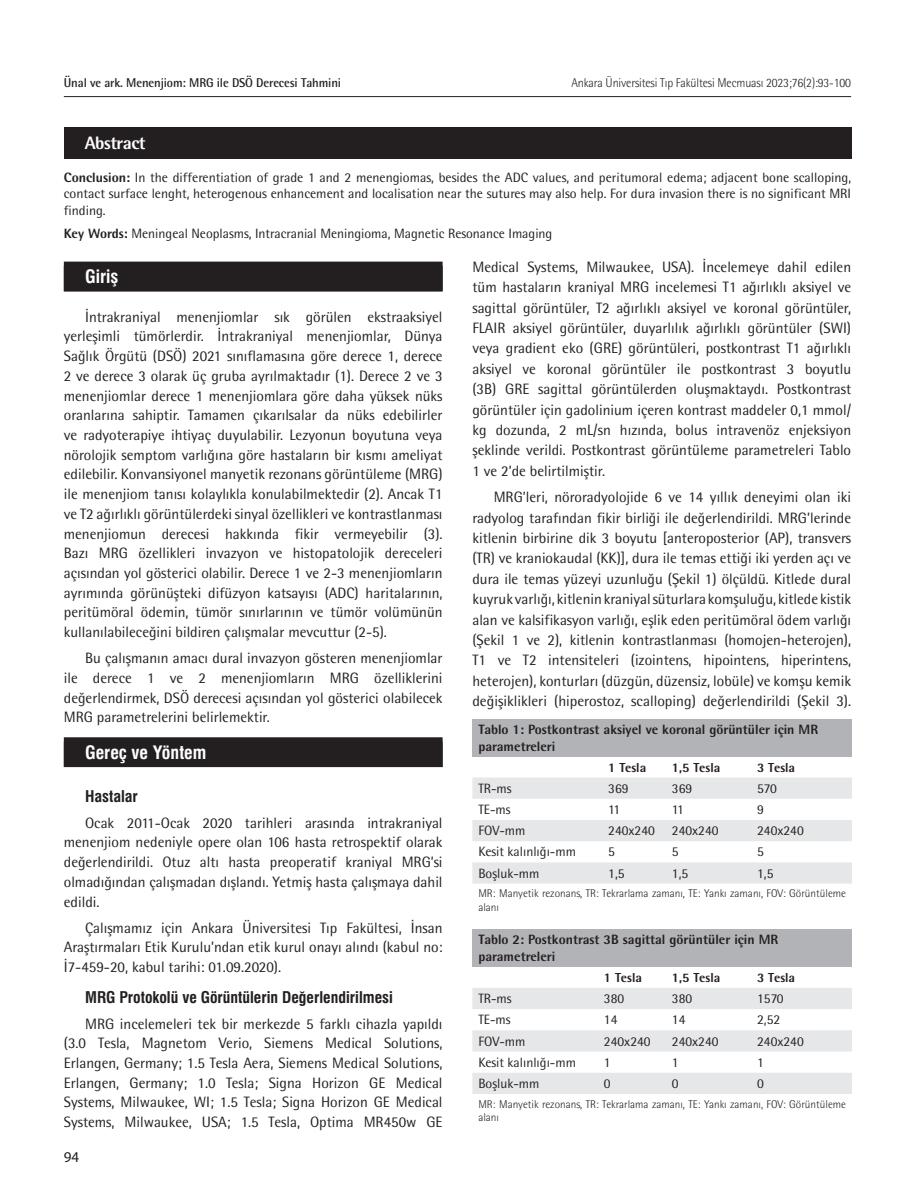
<style>
.page{position:relative;width:915px;height:1191px;background:#fff}
.page>*{position:absolute;margin:0;border:0;box-sizing:border-box;transform-origin:0 0}
.ANA_BASLIK{font:18px "Swiss Condensed Bold Tr";color:#fff}
.t1{font:800 18px "Rotis Semi Sans Std";letter-spacing:-.025em;color:#fff}
.ARA_BASLIK{font:15.75px "Swiss Condensed Bold Tr";color:#231f20}
.YAZI{font:15px/19.6px "Rotis Semi Sans Std";color:#231f20;text-align:justify}
.t2{font:15px "Myriad Pro";color:#231f20}
.OZET{font:13.5px/16.5px "Rotis Semi Sans Std";color:#231f20;text-align:justify}
.TABLO-YAZI{font:13.5px "Rotis Semi Sans Std";color:#231f20}
.TABLO-BASI{font:800 13.5px/16.5px "Rotis Semi Sans Std";color:#231f20}
.TABLO-ARA{font:800 13.05px "Rotis Semi Sans Std";color:#231f20}
.t3{font:300 12.75px "Rotis Semi Sans Std";letter-spacing:-.01em;color:#231f20;scale:.95 1}
.t4{font:700 12.75px "Rotis Semi Sans Std";letter-spacing:-.01em;color:#231f20}
.TABLO-ALTI{font:300 11.25px/13.5px "Rotis Semi Sans Std";color:#231f20}
.s1{font-weight:800}
</style>
<div class="page">
<hr style="left:64px;top:96px;width:786px;height:1px;background:#231f20">
<div style="left:64px;top:261px;width:378px;height:30px;background:#231f20"></div>
<div style="left:64px;top:737px;width:378px;height:30px;background:#231f20"></div>
<div style="left:64px;top:128px;width:786px;height:31px;background:#231f20"></div>
<div style="left:472px;top:719px;width:379px;height:37px;background:#b2b3b7"></div>
<svg style="left:472px;top:777px;width:379px;height:106px"></svg>
<div style="left:472px;top:929px;width:379px;height:38px;background:#b2b3b7"></div>
<svg style="left:472px;top:988px;width:379px;height:106px"></svg>
<p class="t4" style="left:64px;top:75px;width:279px">Ünal ve ark. Menenjiom: MRG ile DSÖ Derecesi Tahmini</p>
<p class="t3" style="left:571px;top:75px;width:296px">Ankara Üniversitesi Tıp Fakültesi Mecmuası 2023;76(2):93-100</p>
<p class="t1" style="left:85px;top:132px;width:62px">Abstract</p>
<p class="OZET" style="left:64px;top:169px;width:788px"><span class="s1">Conclusion:</span> In the differentiation of grade 1 and 2 menengiomas, besides the ADC values, and peritumoral edema; adjacent bone scalloping, contact surface lenght, heterogenous enhancement and localisation near the sutures may also help. For dura invasion there is no significant MRI finding.</p>
<p class="OZET" style="left:64px;top:225px;width:490px"><span class="s1">Key Words:</span> Meningeal Neoplasms, Intracranial Meningioma, Magnetic Resonance Imaging</p>
<p class="ANA_BASLIK" style="left:85px;top:266px;width:35px">Giriş</p>
<p class="YAZI" style="left:64px;top:307px;width:380px;text-indent:21px">İntrakraniyal menenjiomlar sık görülen ekstraaksiyel yerleşimli tümörlerdir. İntrakraniyal menenjiomlar, Dünya Sağlık Örgütü (DSÖ) 2021 sınıflamasına göre derece 1, derece 2 ve derece 3 olarak üç gruba ayrılmaktadır (1). Derece 2 ve 3 menenjiomlar derece 1 menenjiomlara göre daha yüksek nüks oranlarına sahiptir. Tamamen çıkarılsalar da nüks edebilirler ve radyoterapiye ihtiyaç duyulabilir. Lezyonun boyutuna veya nörolojik semptom varlığına göre hastaların bir kısmı ameliyat edilebilir. Konvansiyonel manyetik rezonans görüntüleme (MRG) ile menenjiom tanısı kolaylıkla konulabilmektedir (2). Ancak T1 ve T2 ağırlıklı görüntülerdeki sinyal özellikleri ve kontrastlanması menenjiomun derecesi hakkında fikir vermeyebilir (3).<br>Bazı MRG özellikleri invazyon ve histopatolojik dereceleri açısından yol gösterici olabilir. Derece 1 ve 2-3 menenjiomların ayrımında görünüşteki difüzyon katsayısı (ADC) haritalarının, peritümöral ödemin, tümör sınırlarının ve tümör volümünün kullanılabileceğini bildiren çalışmalar mevcuttur (2-5).</p>
<p class="YAZI" style="left:64px;top:648px;width:380px;text-indent:21px">Bu çalışmanın amacı dural invazyon gösteren menenjiomlar ile derece 1 ve 2 menenjiomların MRG özelliklerini değerlendirmek, DSÖ derecesi açısından yol gösterici olabilecek MRG parametrelerini belirlemektir.</p>
<p class="ANA_BASLIK" style="left:85px;top:741px;width:123px">Gereç ve Yöntem</p>
<p class="ARA_BASLIK" style="left:85px;top:786px;width:54px">Hastalar</p>
<p class="YAZI" style="left:64px;top:812px;width:380px;text-indent:21px">Ocak 2011-Ocak 2020 tarihleri arasında intrakraniyal menenjiom nedeniyle opere olan 106 hasta retrospektif olarak değerlendirildi. Otuz altı hasta preoperatif kraniyal MRG’si olmadığından çalışmadan dışlandı. Yetmiş hasta çalışmaya dahil edildi.</p>
<p class="YAZI" style="left:64px;top:917px;width:380px;text-indent:21px">Çalışmamız için Ankara Üniversitesi Tıp Fakültesi, İnsan Araştırmaları Etik Kurulu’ndan etik kurul onayı alındı (kabul no:<br>İ7-459-20, kabul tarihi: 01.09.2020).</p>
<p class="ARA_BASLIK" style="left:85px;top:987px;width:309px">MRG Protokolü ve Görüntülerin Değerlendirilmesi</p>
<p class="YAZI" style="left:64px;top:1013px;width:380px;text-indent:21px">MRG incelemeleri tek bir merkezde 5 farklı cihazla yapıldı (3.0 Tesla, Magnetom Verio, Siemens Medical Solutions, Erlangen, Germany; 1.5 Tesla Aera, Siemens Medical Solutions, Erlangen, Germany; 1.0 Tesla; Signa Horizon GE Medical Systems, Milwaukee, WI; 1.5 Tesla; Signa Horizon GE Medical Systems, Milwaukee, USA; 1.5 Tesla, Optima MR450w GE</p>
<p class="t2" style="left:64px;top:1147px;width:17px">94</p>
<p class="YAZI" style="left:472px;top:256px;width:380px;line-height:20.4px">Medical Systems, Milwaukee, USA). İncelemeye dahil edilen tüm hastaların kraniyal MRG incelemesi T1 ağırlıklı aksiyel ve sagittal görüntüler, T2 ağırlıklı aksiyel ve koronal görüntüler, FLAIR aksiyel görüntüler, duyarlılık ağırlıklı görüntüler (SWI) veya gradient eko (GRE) görüntüleri, postkontrast T1 ağırlıklı aksiyel ve koronal görüntüler ile postkontrast 3 boyutlu (3B) GRE sagittal görüntülerden oluşmaktaydı. Postkontrast görüntüler için gadolinium içeren kontrast maddeler 0,1 mmol/ kg dozunda, 2 mL/sn hızında, bolus intravenöz enjeksiyon şeklinde verildi. Postkontrast görüntüleme parametreleri Tablo 1 ve 2’de belirtilmiştir.</p>
<p class="YAZI" style="left:472px;top:487px;width:380px;line-height:20.4px;text-indent:21px">MRG’leri, nöroradyolojide 6 ve 14 yıllık deneyimi olan iki radyolog tarafından fikir birliği ile değerlendirildi. MRG’lerinde kitlenin birbirine dik 3 boyutu [anteroposterior (AP), transvers (TR) ve kraniokaudal (KK)], dura ile temas ettiği iki yerden açı ve dura ile temas yüzeyi uzunluğu (Şekil 1) ölçüldü. Kitlede dural kuyruk varlığı, kitlenin kraniyal süturlara komşuluğu, kitlede kistik alan ve kalsifikasyon varlığı, eşlik eden peritümöral ödem varlığı (Şekil 1 ve 2), kitlenin kontrastlanması (homojen-heterojen), T1 ve T2 intensiteleri (izointens, hipointens, hiperintens, heterojen), konturları (düzgün, düzensiz, lobüle) ve komşu kemik değişiklikleri (hiperostoz, scalloping) değerlendirildi (Şekil 3).</p>
<p class="TABLO-BASI" style="left:478px;top:721px;width:341px">Tablo 1: Postkontrast aksiyel ve koronal görüntüler için MR parametreleri</p>
<p class="TABLO-ARA" style="left:608px;top:759px;width:39px">1 Tesla</p>
<p class="TABLO-ARA" style="left:671px;top:759px;width:50px">1,5 Tesla</p>
<p class="TABLO-ARA" style="left:756px;top:759px;width:39px">3 Tesla</p>
<p class="TABLO-YAZI" style="left:478px;top:780px;width:35px">TR-ms</p>
<p class="TABLO-YAZI" style="left:608px;top:780px;width:22px">369</p>
<p class="TABLO-YAZI" style="left:671px;top:780px;width:22px">369</p>
<p class="TABLO-YAZI" style="left:756px;top:780px;width:21px">570</p>
<p class="TABLO-YAZI" style="left:478px;top:801px;width:34px">TE-ms</p>
<p class="TABLO-YAZI" style="left:608px;top:801px;width:14px">11</p>
<p class="TABLO-YAZI" style="left:671px;top:801px;width:14px">11</p>
<p class="TABLO-YAZI" style="left:756px;top:801px;width:8px">9</p>
<p class="TABLO-YAZI" style="left:478px;top:822px;width:49px">FOV-mm</p>
<p class="TABLO-YAZI" style="left:608px;top:822px;width:48px">240x240</p>
<p class="TABLO-YAZI" style="left:671px;top:822px;width:48px">240x240</p>
<p class="TABLO-YAZI" style="left:756px;top:822px;width:48px">240x240</p>
<p class="TABLO-YAZI" style="left:478px;top:844px;width:99px">Kesit kalınlığı-mm</p>
<p class="TABLO-YAZI" style="left:608px;top:844px;width:8px">5</p>
<p class="TABLO-YAZI" style="left:671px;top:844px;width:8px">5</p>
<p class="TABLO-YAZI" style="left:756px;top:844px;width:8px">5</p>
<p class="TABLO-YAZI" style="left:478px;top:865px;width:63px">Boşluk-mm</p>
<p class="TABLO-YAZI" style="left:608px;top:865px;width:18px">1,5</p>
<p class="TABLO-YAZI" style="left:671px;top:865px;width:18px">1,5</p>
<p class="TABLO-YAZI" style="left:756px;top:865px;width:18px">1,5</p>
<p class="TABLO-ALTI" style="left:478px;top:886px;width:369px">MR: Manyetik rezonans, TR: Tekrarlama zamanı, TE: Yankı zamanı, FOV: Görüntüleme alanı</p>
<p class="TABLO-BASI" style="left:478px;top:931px;width:301px">Tablo 2: Postkontrast 3B sagittal görüntüler için MR parametreleri</p>
<p class="TABLO-ARA" style="left:603px;top:969px;width:39px">1 Tesla</p>
<p class="TABLO-ARA" style="left:671px;top:969px;width:50px">1,5 Tesla</p>
<p class="TABLO-ARA" style="left:756px;top:969px;width:39px">3 Tesla</p>
<p class="TABLO-YAZI" style="left:478px;top:990px;width:35px">TR-ms</p>
<p class="TABLO-YAZI" style="left:603px;top:990px;width:22px">380</p>
<p class="TABLO-YAZI" style="left:671px;top:990px;width:22px">380</p>
<p class="TABLO-YAZI" style="left:756px;top:990px;width:28px">1570</p>
<p class="TABLO-YAZI" style="left:478px;top:1011px;width:34px">TE-ms</p>
<p class="TABLO-YAZI" style="left:603px;top:1011px;width:15px">14</p>
<p class="TABLO-YAZI" style="left:671px;top:1011px;width:15px">14</p>
<p class="TABLO-YAZI" style="left:756px;top:1011px;width:25px">2,52</p>
<p class="TABLO-YAZI" style="left:478px;top:1033px;width:49px">FOV-mm</p>
<p class="TABLO-YAZI" style="left:603px;top:1033px;width:48px">240x240</p>
<p class="TABLO-YAZI" style="left:671px;top:1033px;width:48px">240x240</p>
<p class="TABLO-YAZI" style="left:756px;top:1033px;width:48px">240x240</p>
<p class="TABLO-YAZI" style="left:478px;top:1054px;width:99px">Kesit kalınlığı-mm</p>
<p class="TABLO-YAZI" style="left:603px;top:1054px;width:8px">1</p>
<p class="TABLO-YAZI" style="left:671px;top:1054px;width:8px">1</p>
<p class="TABLO-YAZI" style="left:756px;top:1054px;width:8px">1</p>
<p class="TABLO-YAZI" style="left:478px;top:1075px;width:63px">Boşluk-mm</p>
<p class="TABLO-YAZI" style="left:603px;top:1075px;width:8px">0</p>
<p class="TABLO-YAZI" style="left:671px;top:1075px;width:8px">0</p>
<p class="TABLO-YAZI" style="left:756px;top:1075px;width:8px">0</p>
<p class="TABLO-ALTI" style="left:478px;top:1097px;width:369px">MR: Manyetik rezonans, TR: Tekrarlama zamanı, TE: Yankı zamanı, FOV: Görüntüleme alanı</p>
</div>
